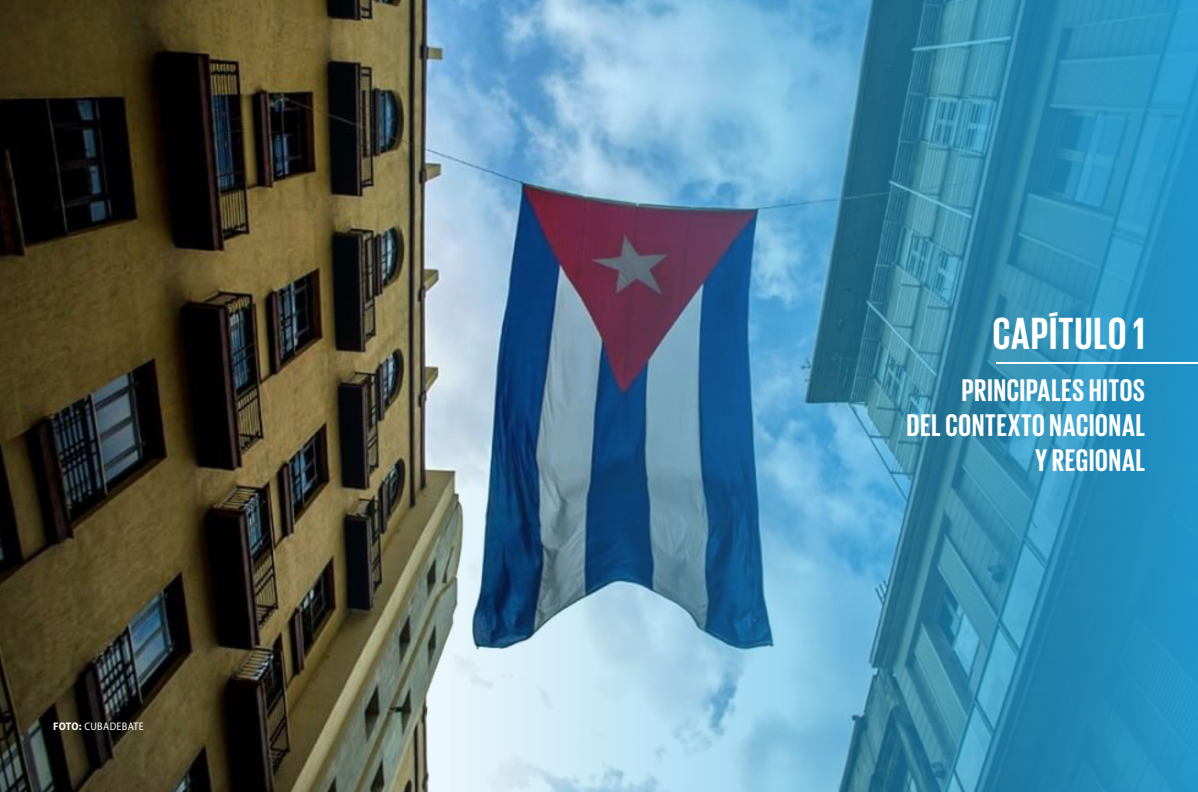
<style>
.page{position:relative;width:1198px;height:792px;background:#fff}
.page>*{position:absolute;margin:0;border:0;box-sizing:border-box;transform-origin:0 0}
.t1{font:700 46px "Giorgio Sans";letter-spacing:.03em;color:#fff}
.t2{font:700 32px/35px "Giorgio Sans";letter-spacing:.03em;color:#fff;text-align:right}
.t3{font:semi-condensed 11px "Myriad Pro";letter-spacing:.03em;color:#fff}
.s1{font-weight:700}
</style>
<div class="page">
<img style="left:0;top:0;width:1198px;height:792px">
<hr style="left:996px;top:362px;width:202px;height:2px;background:#fff">
<p class="t3" style="left:53px;top:719px;width:92px"><span class="s1">FOTO:</span> CUBADEBATE</p>
<h1 class="t1" style="left:993px;top:311px;width:154px">CAPÍTULO 1</h1>
<p class="t2" style="left:907px;top:372px;width:240px">PRINCIPALES HITOS<br>DEL CONTEXTO NACIONAL<br>Y REGIONAL</p>
</div>
